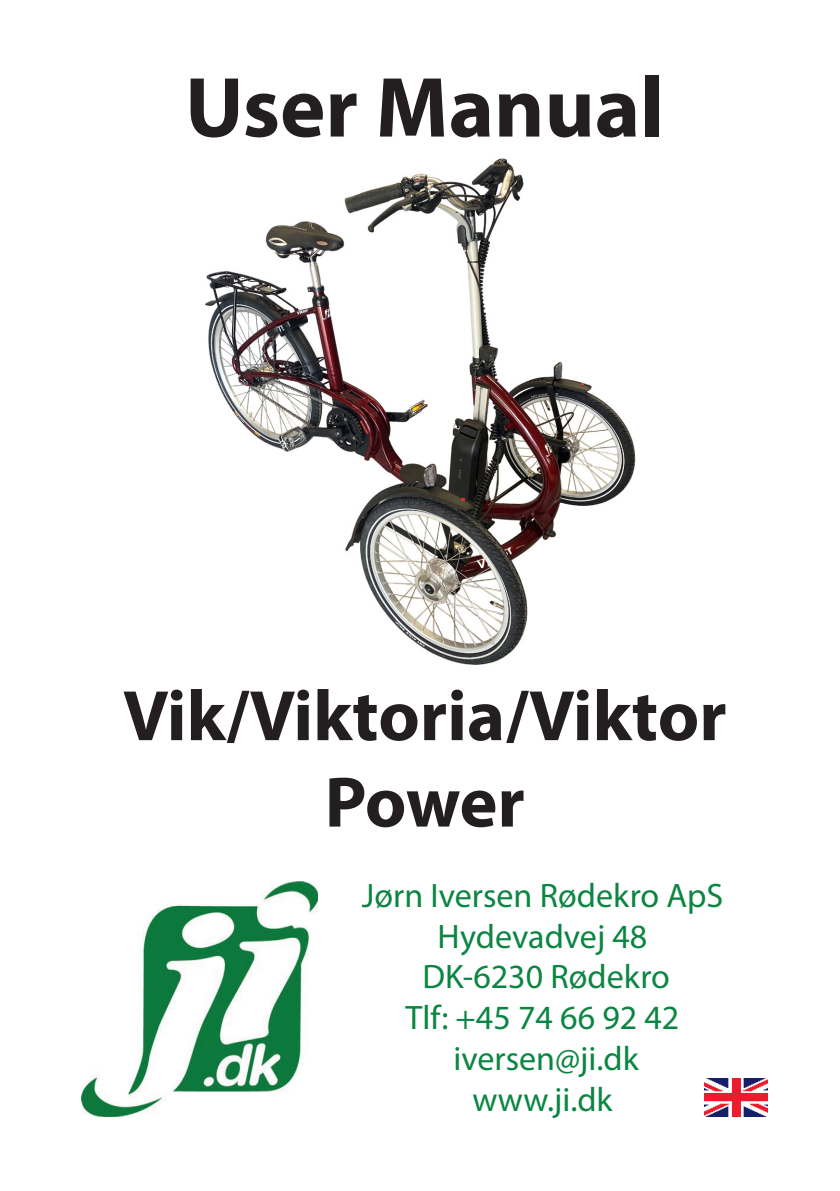
<style>
.page{position:relative;width:840px;height:1191px;background:#fff}
.page>*{position:absolute;margin:0;border:0;box-sizing:border-box;transform-origin:0 0}
.t1{font:700 86px "Myriad Pro";color:#231f20}
.t2{font:700 72px "Myriad Pro";color:#231f20}
.t3{font:34px "Myriad Pro";color:#0b8542}
</style>
<div class="page">
<img style="left:82px;top:881px;width:235px;height:235px">
<img style="left:704px;top:1079px;width:63px;height:37px">
<img style="left:205px;top:158px;width:431px;height:506px">
<p class="t1" style="left:185px;top:51px;width:480px">User Manual</p>
<p class="t2" style="left:123px;top:669px;width:605px">Vik/Viktoria/Viktor</p>
<p class="t2" style="left:324px;top:755px;width:201px">Power</p>
<p class="t3" style="left:361px;top:874px;width:363px">Jørn Iversen Rødekro ApS</p>
<p class="t3" style="left:437px;top:915px;width:211px">Hydevadvej 48</p>
<p class="t3" style="left:422px;top:956px;width:249px">DK-6230 Rødekro</p>
<p class="t3" style="left:405px;top:996px;width:275px">Tlf: +45 74 66 92 42</p>
<p class="t3" style="left:453px;top:1037px;width:186px">iversen@ji.dk</p>
<p class="t3" style="left:472px;top:1078px;width:141px">www.ji.dk</p>
</div>
